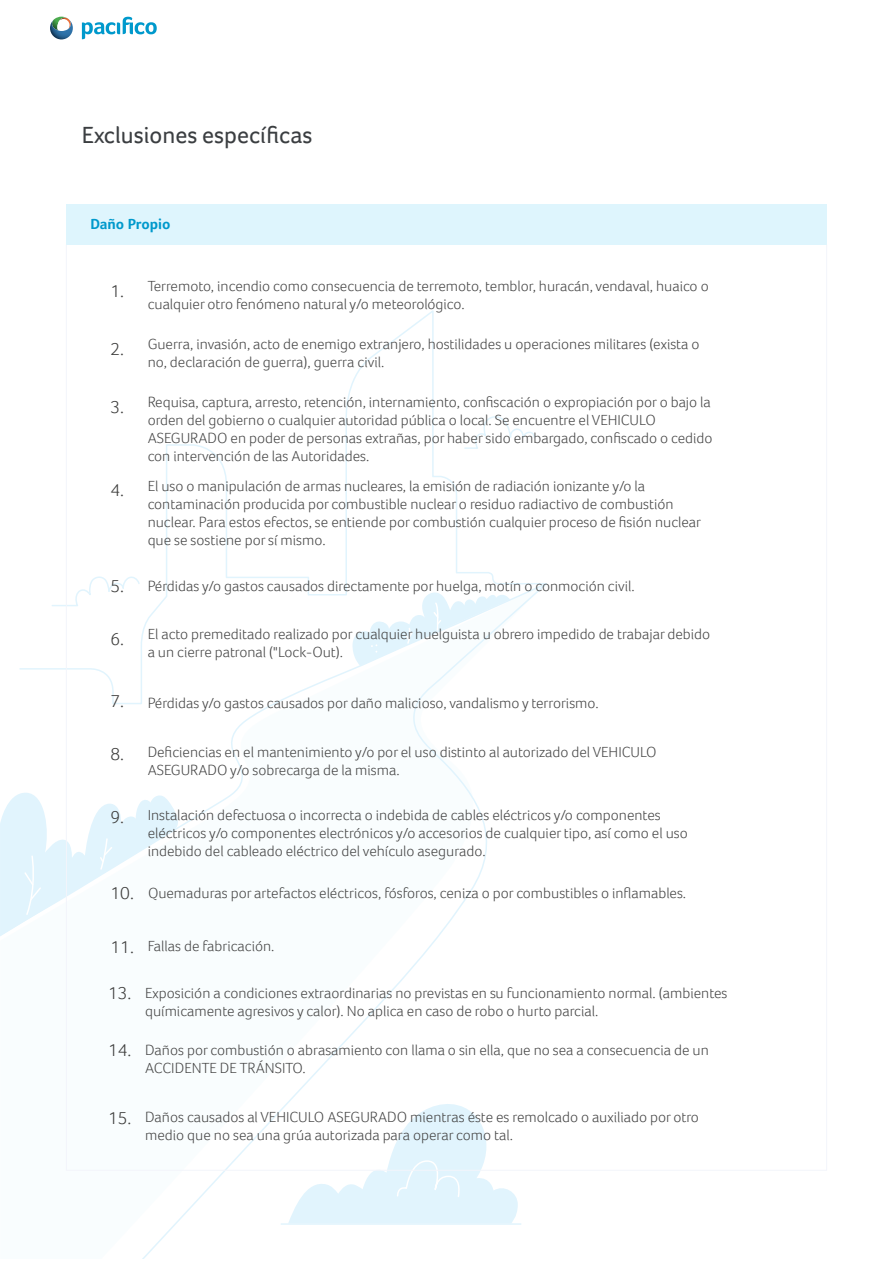
<style>
.page{position:relative;width:893px;height:1263px;background:#fff}
.page>*{position:absolute;margin:0;border:0;box-sizing:border-box;transform-origin:0 0}
.t1{font:24px "Foco";color:#3b3e41}
.t2{font:300 15px/18px "Foco";color:#444}
.t3{font:700 15px "Foco";color:#09c}
.s1{font-size:18px;color:#3c3c3b}
</style>
<div class="page">
<svg style="left:19px;top:311px;width:528px;height:394px"></svg>
<svg style="left:352px;top:590px;width:158px;height:76px"></svg>
<svg style="left:0;top:793px;width:184px;height:143px"></svg>
<svg style="left:288px;top:1099px;width:230px;height:124px"></svg>
<hr style="left:281px;top:1223px;width:240px;height:2px;background:#66c7f6">
<svg style="left:82px;top:17px;width:75px;height:23px"></svg>
<svg style="left:50px;top:17px;width:23px;height:22px"></svg>
<div style="left:66px;top:204px;width:761px;height:41px;background:#def5fd"></div>
<h1 class="t1" style="left:82px;top:119px;width:232px">Exclusiones específicas</h1>
<p class="t3" style="left:90px;top:215px;width:82px">Daño Propio</p>
<p class="t2" style="left:148px;top:277px;width:562px;text-indent:-37px"><span class="s1">1.</span> Terremoto, incendio como consecuencia de terremoto, temblor, huracán, vendaval, huaico o cualquier otro fenómeno natural y/o meteorológico.</p>
<p class="t2" style="left:148px;top:335px;width:553px;text-indent:-37px"><span class="s1">2.</span> Guerra, invasión, acto de enemigo extranjero, hostilidades u operaciones militares (exista o no, declaración de guerra), guerra civil.</p>
<p class="t2" style="left:148px;top:393px;width:566px;text-indent:-37px"><span class="s1">3.</span> Requisa, captura, arresto, retención, internamiento, confiscación o expropiación por o bajo la orden del gobierno o cualquier autoridad pública o local. Se encuentre el VEHICULO ASEGURADO en poder de personas extrañas, por haber sido embargado, confiscado o cedido con intervención de las Autoridades.</p>
<p class="t2" style="left:148px;top:477px;width:555px;text-indent:-37px"><span class="s1">4.</span> El uso o manipulación de armas nucleares, la emisión de radiación ionizante y/o la contaminación producida por combustible nuclear o residuo radiactivo de combustión nuclear. Para estos efectos, se entiende por combustión cualquier proceso de fisión nuclear que se sostiene por sí mismo.</p>
<p class="t2" style="left:111px;top:577px;width:526px"><span class="s1">5.</span> Pérdidas y/o gastos causados directamente por huelga, motín o conmoción civil.</p>
<p class="t2" style="left:148px;top:625px;width:564px;text-indent:-37px"><span class="s1">6.</span> El acto premeditado realizado por cualquier huelguista u obrero impedido de trabajar debido a un cierre patronal ("Lock-Out).</p>
<p class="t2" style="left:111px;top:694px;width:490px"><span class="s1">7.</span> Pérdidas y/o gastos causados por daño malicioso, vandalismo y terrorismo.</p>
<p class="t2" style="left:148px;top:743px;width:510px;text-indent:-37px"><span class="s1">8.</span> Deficiencias en el mantenimiento y/o por el uso distinto al autorizado del VEHICULO<br>ASEGURADO y/o sobrecarga de la misma.</p>
<p class="t2" style="left:148px;top:806px;width:542px;text-indent:-37px"><span class="s1">9.</span> Instalación defectuosa o incorrecta o indebida de cables eléctricos y/o componentes eléctricos y/o componentes electrónicos y/o accesorios de cualquier tipo, así como el uso indebido del cableado eléctrico del vehículo asegurado.</p>
<p class="t2" style="left:111px;top:884px;width:577px"><span class="s1">10.</span> Quemaduras por artefactos eléctricos, fósforos, ceniza o por combustibles o inflamables.</p>
<p class="t2" style="left:111px;top:937px;width:165px"><span class="s1">11.</span> Fallas de fabricación.</p>
<p class="t2" style="left:145px;top:983px;width:584px;text-indent:-37px"><span class="s1">13.</span> Exposición a condiciones extraordinarias no previstas en su funcionamiento normal. (ambientes químicamente agresivos y calor). No aplica en caso de robo o hurto parcial.</p>
<p class="t2" style="left:145px;top:1040px;width:565px;text-indent:-37px"><span class="s1">14.</span> Daños por combustión o abrasamiento con llama o sin ella, que no sea a consecuencia de un<br>ACCIDENTE DE TRÁNSITO.</p>
<p class="t2" style="left:145px;top:1108px;width:555px;text-indent:-37px"><span class="s1">15.</span> Daños causados al VEHICULO ASEGURADO mientras éste es remolcado o auxiliado por otro medio que no sea una grúa autorizada para operar como tal.</p>
</div>
